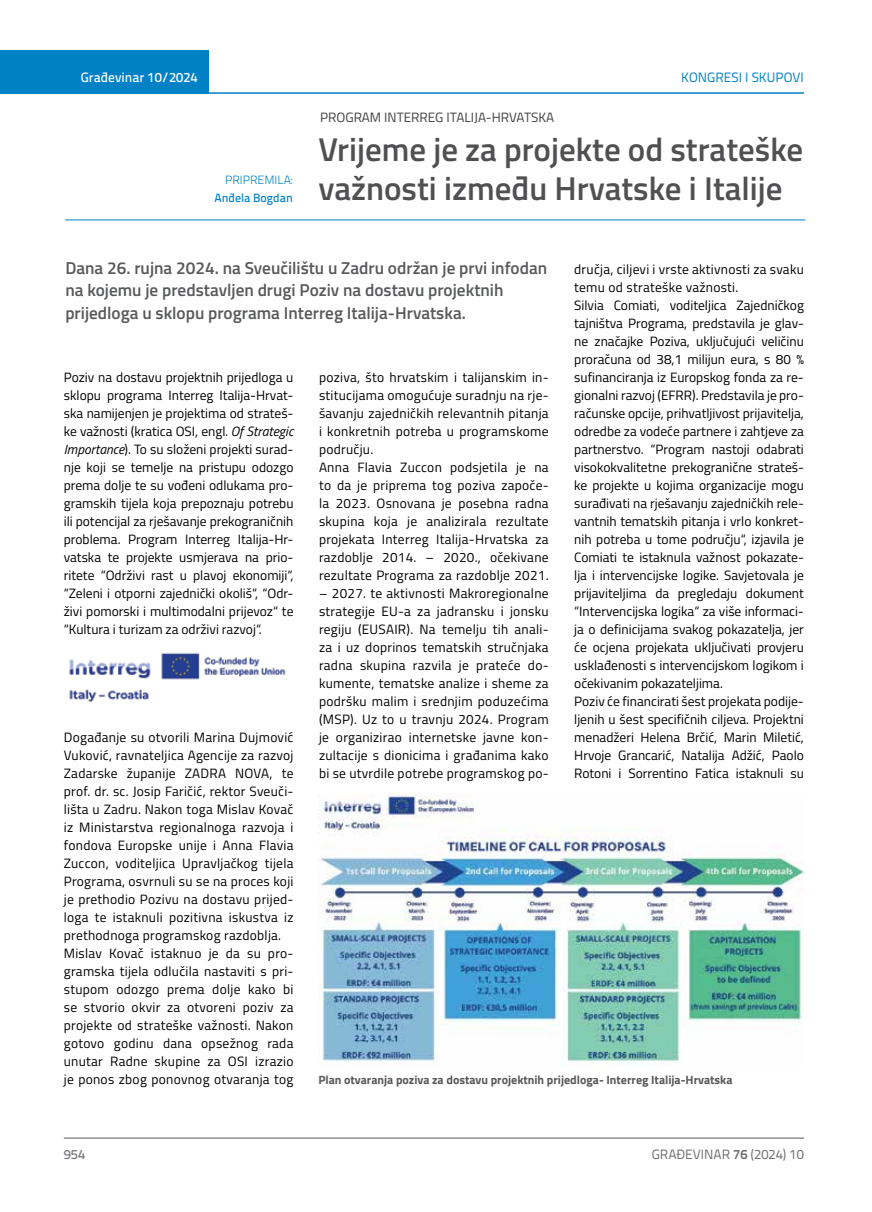
<style>
.page{position:relative;width:872px;height:1212px;background:#fff}
.page>*{position:absolute;margin:0;border:0;box-sizing:border-box;transform-origin:0 0}
.t1{font:600 33px/39px "Titillium";color:#505052}
.t2{font:600 17.25px/22.5px "Titillium";color:#58595b}
.t3{font:13.5px/18px "Titillium";letter-spacing:.01em;color:#000}
.t4{font:13.5px "Titillium";color:#414042}
.t5{font:13.5px "Titillium Text 22 L";color:#6d6e71}
.t6{font:500 13.5px "Titillium Text 22 L";color:#fff}
.t7{font:13.5px "Titillium Text 22 L";color:#0081c6}
.t8{font:500 13.5px "Titillium Text 22 L";color:#797a7d}
.t9{font:700 12px "Titillium";color:#58595b}
.t10{font:500 12px "Titillium Text 22 L";color:#0081c6}
.t11{font:300 12px "Titillium Text 22 L";color:#0081c6}
.s1{font-style:italic}
.s2{font-weight:700}
</style>
<div class="page">
<div style="left:0;top:50px;width:208px;height:44px;background:#0081c6"></div>
<hr style="left:0;top:92px;width:804px;height:2px;background:#0081c6">
<hr style="left:64px;top:1138px;width:740px;height:1px;background:#58595b">
<hr style="left:65px;top:220px;width:740px;height:1px;background:#0081c6">
<img style="left:69px;top:652px;width:217px;height:50px">
<img style="left:319px;top:793px;width:486px;height:269px">
<p class="t6" style="left:81px;top:67px;width:118px">Građevinar 10/2024</p>
<p class="t11" style="left:225px;top:171px;width:69px">PRIPREMILA:</p>
<p class="t10" style="left:214px;top:188px;width:80px">Anđela Bogdan</p>
<p class="t4" style="left:320px;top:107px;width:236px">PROGRAM INTERREG ITALIJA-HRVATSKA</p>
<p class="t7" style="left:681px;top:68px;width:124px">KONGRESI I SKUPOVI</p>
<h1 class="t1" style="left:318px;top:128px;width:486px">Vrijeme je za projekte od strateške važnosti između Hrvatske i Italije</h1>
<p class="t2" style="left:65px;top:256px;width:483px">Dana 26. rujna 2024. na Sveučilištu u Zadru održan je prvi infodan na kojemu je predstavljen drugi Poziv na dostavu projektnih prijedloga u sklopu programa Interreg Italija-Hrvatska.</p>
<p class="t3" style="left:574px;top:259px;width:231px">dručja, ciljevi i vrste aktivnosti za svaku temu od strateške važnosti.<br>Silvia Comiati, voditeljica Zajedničkog tajništva Programa, predstavila je glav&shy;ne značajke Poziva, uključujući veličinu proračuna od 38,1 milijun eura, s 80 % sufinanciranja iz Europskog fonda za re&shy;gionalni razvoj (EFRR). Predstavila je pro&shy;računske opcije, prihvatljivost prijavitelja, odredbe za vodeće partnere i zahtjeve za partnerstvo. “Program nastoji odabrati visokokvalitetne prekogranične strateš&shy;ke projekte u kojima organizacije mogu surađivati na rješavanju zajedničkih rele&shy;vantnih tematskih pitanja i vrlo konkret&shy;nih potreba u tome području“, izjavila je Comiati te istaknula važnost pokazate&shy;lja i intervencijske logike. Savjetovala je prijaviteljima da pregledaju dokument “Intervencijska logika“ za više informaci&shy;ja o definicijama svakog pokazatelja, jer će ocjena projekata uključivati provjeru usklađenosti s intervencijskom logikom i očekivanim pokazateljima.<br>Poziv će financirati šest projekata podije&shy;ljenih u šest specifičnih ciljeva. Projektni menadžeri Helena Brčić, Marin Miletić, Hrvoje Grancarić, Natalija Adžić, Paolo Rotoni i Sorrentino Fatica istaknuli su</p>
<p class="t3" style="left:319px;top:367px;width:231px">poziva, što hrvatskim i talijanskim in&shy;stitucijama omogućuje suradnju na rje&shy;šavanju zajedničkih relevantnih pitanja i konkretnih potreba u programskome području.<br>Anna Flavia Zuccon podsjetila je na to da je priprema tog poziva započe&shy;la 2023. Osnovana je posebna radna skupina koja je analizirala rezultate projekata Interreg Italija-Hrvatska za razdoblje 2014. – 2020., očekivane rezultate Programa za razdoblje 2021.</p>
<p class="t3" style="left:319px;top:583px;width:231px;text-align:justify">– 2027. te aktivnosti Makroregionalne strategije EU-a za jadransku i jonsku regiju (EUSAIR). Na temelju tih anali&shy;za i uz doprinos tematskih stručnjaka radna skupina razvila je prateće do&shy;kumente, tematske analize i sheme za podršku malim i srednjim poduzećima (MSP). Uz to u travnju 2024. Program je organizirao internetske javne kon&shy;zultacije s dionicima i građanima kako bi se utvrdile potrebe programskog po-</p>
<p class="t3" style="left:64px;top:367px;width:231px;text-align:justify">Poziv na dostavu projektnih prijedloga u sklopu programa Interreg Italija-Hrvat&shy;ska namijenjen je projektima od strateš&shy;ke važnosti (kratica OSI, engl<span class="s1">. Of Strategic Importance</span>). To su složeni projekti surad&shy;nje koji se temelje na pristupu odozgo prema dolje te su vođeni odlukama pro&shy;gramskih tijela koja prepoznaju potrebu ili potencijal za rješavanje prekograničnih problema. Program Interreg Italija-Hr&shy;vatska te projekte usmjerava na prio&shy;ritete “Održivi rast u plavoj ekonomiji“, “Zeleni i otporni zajednički okoliš“, “Odr&shy;živi pomorski i multimodalni prijevoz“ te “Kultura i turizam za održivi razvoj“.</p>
<p class="t3" style="left:64px;top:728px;width:231px">Događanje su otvorili Marina Dujmović Vuković, ravnateljica Agencije za razvoj Zadarske županije ZADRA NOVA, te prof. dr. sc. Josip Faričić, rektor Sveuči&shy;lišta u Zadru. Nakon toga Mislav Kovač iz Ministarstva regionalnoga razvoja i fondova Europske unije i Anna Flavia Zuccon, voditeljica Upravljačkog tijela Programa, osvrnuli su se na proces koji je prethodio Pozivu na dostavu prijed&shy;loga te istaknuli pozitivna iskustva iz prethodnoga programskog razdoblja.<br>Mislav Kovač istaknuo je da su pro&shy;gramska tijela odlučila nastaviti s pri&shy;stupom odozgo prema dolje kako bi se stvorio okvir za otvoreni poziv za projekte od strateške važnosti. Nakon gotovo godinu dana opsežnog rada unutar Radne skupine za OSI izrazio je ponos zbog ponovnog otvaranja tog</p>
<p class="t9" style="left:318px;top:1071px;width:416px">Plan otvaranja poziva za dostavu projektnih prijedloga- Interreg Italija-Hrvatska</p>
<p class="t8" style="left:64px;top:1144px;width:23px">954</p>
<p class="t5" style="left:652px;top:1144px;width:154px">GRAĐEVINAR <span class="s2">76</span> (2024) 10</p>
</div>
